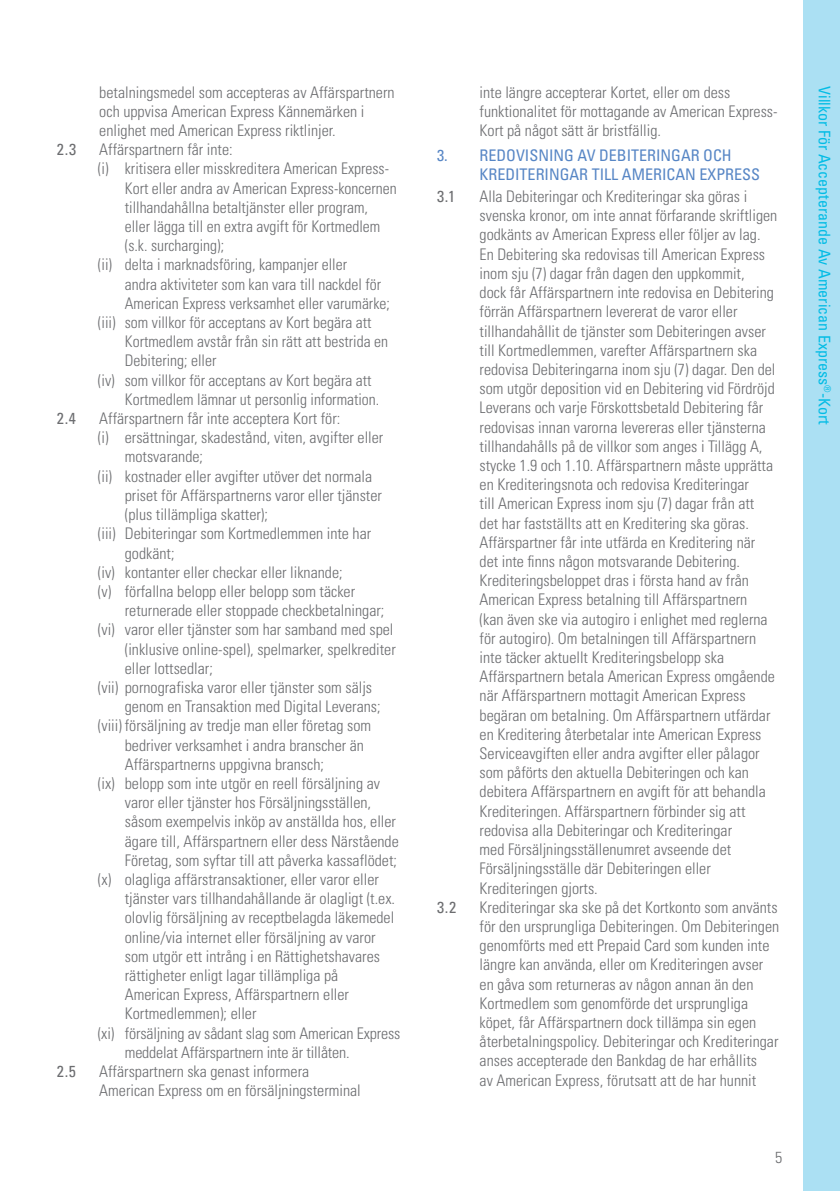
<style>
.page{position:relative;width:840px;height:1191px;background:#fff}
.page>*{position:absolute;margin:0;border:0;box-sizing:border-box;transform-origin:0 0}
.t1{font:300 condensed 16px/19.2px "Univers";color:#6c6d70}
.t2{font:condensed 16px/19.2px "Univers";color:#5786c5}
.t3{font:condensed 16px "Univers";color:#02bce5}
.t4{font:condensed 16px "Univers";color:#6c6d70}
</style>
<div class="page">
<div style="left:803px;top:0;width:36px;height:1191px;background:#abe0f3"></div>
<p class="t1" style="left:99px;top:82px;width:296px">betalningsmedel som accepteras av Affärspartnern och uppvisa American Express Kännemärken i enlighet med American Express riktlinjer.</p>
<p class="t4" style="left:57px;top:139px;width:21px">2.3</p>
<p class="t1" style="left:99px;top:140px;width:135px">Affärspartnern får inte:</p>
<p class="t1" style="left:98px;top:159px;width:292px">(i) kritisera eller misskreditera American Express-</p>
<p class="t1" style="left:125px;top:178px;width:273px">Kort eller andra av American Express-koncernen</p>
<p class="t1" style="left:125px;top:197px;width:244px">tillhandahållna betaltjänster eller program,</p>
<p class="t1" style="left:125px;top:216px;width:257px">eller lägga till en extra avgift för Kortmedlem</p>
<p class="t1" style="left:125px;top:236px;width:101px">(s.k. surcharging);</p>
<p class="t1" style="left:98px;top:255px;width:250px">(ii) delta i marknadsföring, kampanjer eller</p>
<p class="t1" style="left:125px;top:274px;width:257px">andra aktiviteter som kan vara till nackdel för</p>
<p class="t1" style="left:125px;top:293px;width:266px">American Express verksamhet eller varumärke;</p>
<p class="t1" style="left:98px;top:312px;width:275px">(iii) som villkor för acceptans av Kort begära att</p>
<p class="t1" style="left:125px;top:332px;width:264px">Kortmedlem avstår från sin rätt att bestrida en</p>
<p class="t1" style="left:125px;top:351px;width:93px">Debitering; eller</p>
<p class="t1" style="left:98px;top:370px;width:275px">(iv) som villkor för acceptans av Kort begära att</p>
<p class="t1" style="left:125px;top:389px;width:256px">Kortmedlem lämnar ut personlig information.</p>
<p class="t4" style="left:57px;top:408px;width:21px">2.4</p>
<p class="t1" style="left:99px;top:408px;width:242px">Affärspartnern får inte acceptera Kort för:</p>
<p class="t1" style="left:98px;top:428px;width:287px">(i) ersättningar, skadestånd, viten, avgifter eller</p>
<p class="t1" style="left:125px;top:447px;width:80px">motsvarande;</p>
<p class="t1" style="left:98px;top:466px;width:275px">(ii) kostnader eller avgifter utöver det normala</p>
<p class="t1" style="left:125px;top:485px;width:258px">priset för Affärspartnerns varor eller tjänster</p>
<p class="t1" style="left:125px;top:504px;width:145px">(plus tillämpliga skatter);</p>
<p class="t1" style="left:98px;top:524px;width:275px">(iii) Debiteringar som Kortmedlemmen inte har</p>
<p class="t1" style="left:125px;top:543px;width:51px">godkänt;</p>
<p class="t1" style="left:98px;top:562px;width:246px">(iv) kontanter eller checkar eller liknande;</p>
<p class="t1" style="left:98px;top:581px;width:259px">(v) förfallna belopp eller belopp som täcker</p>
<p class="t1" style="left:125px;top:600px;width:261px">returnerade eller stoppade checkbetalningar;</p>
<p class="t1" style="left:98px;top:620px;width:297px">(vi) varor eller tjänster som har samband med spel</p>
<p class="t1" style="left:125px;top:639px;width:272px">(inklusive online-spel), spelmarker, spelkrediter</p>
<p class="t1" style="left:125px;top:658px;width:89px">eller lottsedlar;</p>
<p class="t1" style="left:98px;top:677px;width:275px">(vii) pornografiska varor eller tjänster som säljs</p>
<p class="t1" style="left:125px;top:696px;width:257px">genom en Transaktion med Digital Leverans;</p>
<p class="t1" style="left:98px;top:716px;width:275px">(viii) försäljning av tredje man eller företag som</p>
<p class="t1" style="left:125px;top:735px;width:240px">bedriver verksamhet i andra branscher än</p>
<p class="t1" style="left:125px;top:754px;width:201px">Affärspartnerns uppgivna bransch;</p>
<p class="t1" style="left:98px;top:773px;width:283px">(ix) belopp som inte utgör en reell försäljning av</p>
<p class="t1" style="left:125px;top:792px;width:248px">varor eller tjänster hos Försäljningsställen,</p>
<p class="t1" style="left:125px;top:812px;width:272px">såsom exempelvis inköp av anställda hos, eller</p>
<p class="t1" style="left:125px;top:831px;width:275px">ägare till, Affärspartnern eller dess Närstående</p>
<p class="t1" style="left:125px;top:850px;width:273px">Företag, som syftar till att påverka kassaflödet;</p>
<p class="t1" style="left:98px;top:869px;width:282px">(x) olagliga affärstransaktioner, eller varor eller</p>
<p class="t1" style="left:125px;top:888px;width:272px">tjänster vars tillhandahållande är olagligt (t.ex.</p>
<p class="t1" style="left:125px;top:908px;width:271px">olovlig försäljning av receptbelagda läkemedel</p>
<p class="t1" style="left:125px;top:927px;width:252px">online/via internet eller försäljning av varor</p>
<p class="t1" style="left:125px;top:946px;width:256px">som utgör ett intrång i en Rättighetshavares</p>
<p class="t1" style="left:125px;top:965px;width:215px">rättigheter enligt lagar tillämpliga på</p>
<p class="t1" style="left:125px;top:984px;width:225px">American Express, Affärspartnern eller</p>
<p class="t1" style="left:125px;top:1004px;width:133px">Kortmedlemmen); eller</p>
<p class="t1" style="left:98px;top:1023px;width:304px">(xi) försäljning av sådant slag som American Express</p>
<p class="t1" style="left:125px;top:1042px;width:226px">meddelat Affärspartnern inte är tillåten.</p>
<p class="t4" style="left:57px;top:1061px;width:21px">2.5</p>
<p class="t1" style="left:99px;top:1061px;width:263px">Affärspartnern ska genast informera<br>American Express om en försäljningsterminal</p>
<p class="t1" style="left:479px;top:82px;width:299px">inte längre accepterar Kortet, eller om dess funktionalitet för mottagande av American Express-<br>Kort på något sätt är bristfällig.</p>
<p class="t2" style="left:479px;top:145px;width:282px;text-indent:-43px">3. REDOVISNING AV DEBITERINGAR OCH<br>KREDITERINGAR TILL AMERICAN EXPRESS</p>
<p class="t4" style="left:437px;top:186px;width:20px">3.1</p>
<p class="t1" style="left:479px;top:187px;width:299px">Alla Debiteringar och Krediteringar ska göras i svenska kronor, om inte annat förfarande skriftligen godkänts av American Express eller följer av lag.<br>En Debitering ska redovisas till American Express inom sju (7) dagar från dagen den uppkommit,<br>dock får Affärspartnern inte redovisa en Debitering förrän Affärspartnern levererat de varor eller tillhandahållit de tjänster som Debiteringen avser till Kortmedlemmen, varefter Affärspartnern ska redovisa Debiteringarna inom sju (7) dagar. Den del som utgör deposition vid en Debitering vid Fördröjd Leverans och varje Förskottsbetald Debitering får redovisas innan varorna levereras eller tjänsterna tillhandahålls på de villkor som anges i Tillägg A, stycke 1.9 och 1.10. Affärspartnern måste upprätta en Krediteringsnota och redovisa Krediteringar<br>till American Express inom sju (7) dagar från att<br>det har fastställts att en Kreditering ska göras.<br>Affärspartner får inte utfärda en Kreditering när det inte finns någon motsvarande Debitering.<br>Krediteringsbeloppet dras i första hand av från American Express betalning till Affärspartnern<br>(kan även ske via autogiro i enlighet med reglerna för autogiro). Om betalningen till Affärspartnern inte täcker aktuellt Krediteringsbelopp ska Affärspartnern betala American Express omgående när Affärspartnern mottagit American Express begäran om betalning. Om Affärspartnern utfärdar en Kreditering återbetalar inte American Express Serviceavgiften eller andra avgifter eller pålagor som påförts den aktuella Debiteringen och kan debitera Affärspartnern en avgift för att behandla Krediteringen. Affärspartnern förbinder sig att redovisa alla Debiteringar och Krediteringar<br>med Försäljningsställenumret avseende det Försäljningsställe där Debiteringen eller Krediteringen gjorts.</p>
<p class="t4" style="left:437px;top:897px;width:21px">3.2</p>
<p class="t1" style="left:479px;top:897px;width:301px">Krediteringar ska ske på det Kortkonto som använts för den ursprungliga Debiteringen. Om Debiteringen genomförts med ett Prepaid Card som kunden inte längre kan använda, eller om Krediteringen avser en gåva som returneras av någon annan än den Kortmedlem som genomförde det ursprungliga köpet, får Affärspartnern dock tillämpa sin egen återbetalningspolicy. Debiteringar och Krediteringar anses accepterade den Bankdag de har erhållits<br>av American Express, förutsatt att de har hunnit</p>
<p class="t1" style="left:774px;top:1147px;width:9px">5</p>
<p class="t3" style="left:834px;top:86px;width:340px;rotate:90deg">Villkor För Accepterande Av American Express<sup>®</sup>-Kort</p>
</div>
